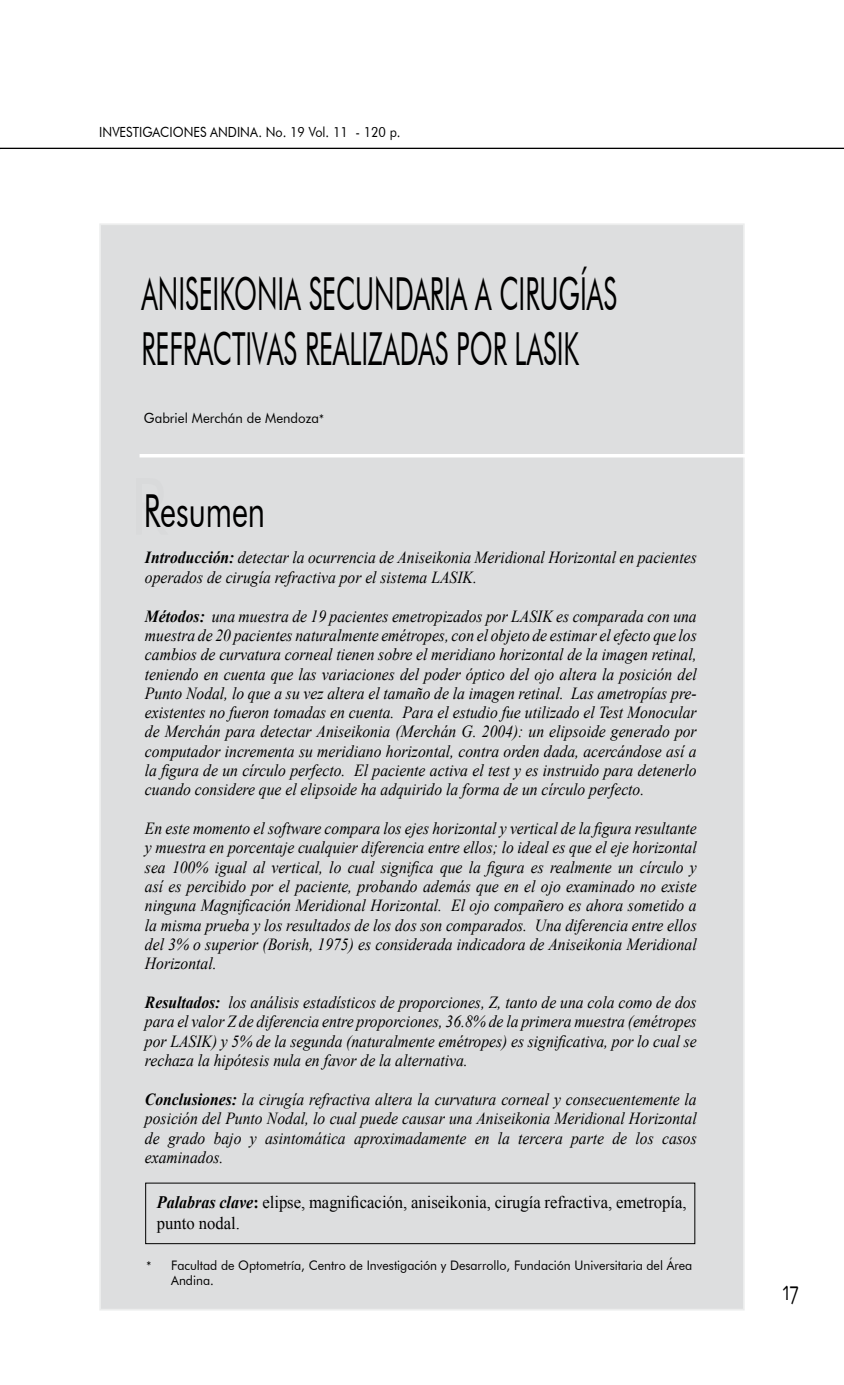
<style>
.page{position:relative;width:844px;height:1385px;background:#fff}
.page>*{position:absolute;margin:0;border:0;box-sizing:border-box;transform-origin:0 0}
.t1{font:45.5px/54.6px "Futura BT";color:#000;scale:.58 1}
.t2{font:45.5px "Futura BT";color:#000;scale:.68 1}
.t3{font:28px "Skia";color:#000;scale:.65 1}
.t4{font:17.5px/21px "Times New Roman";color:#000;scale:.95 1}
.t5{font:italic 16.97px/19.2px "Times New Roman";color:#000;text-align:justify;scale:.92 1}
.t6{font:14px "Futura BT";color:#000;scale:.9 1}
.t7{font:14px "Futura BT";color:#000;scale:.95 1}
.t8{font:13.12px/15.8px "Futura BT";color:#000;scale:.95 1}
.s1{font-size:12.25px}
.s2{font-size:78.75px;color:#d9dadb}
.s3{font-weight:700}
.s4{font-weight:700;font-style:italic}
</style>
<div class="page">
<div style="left:99px;top:223px;width:645px;height:1087px;background:#dddedf;border:2px solid #eceded"></div>
<hr style="left:0;top:148px;width:843px;height:1px;background:#000">
<hr style="left:139px;top:454px;width:606px;height:3px;background:#fff">
<p class="t6" style="left:99px;top:123px;width:336px">INVESTIGACIONES ANDINA. No. 19 Vol. 11 - 120 p.</p>
<h1 class="t1" style="left:141px;top:266px;width:821px">ANISEIKONIA SECUNDARIA A CIRUGÍAS<br>REFRACTIVAS REALIZADAS POR LASIK</h1>
<p class="t7" style="left:144px;top:409px;width:191px">Gabriel Merchán de Mendoza<span class="s1">*</span></p>
<h1 class="t2" style="left:130px;top:483px;width:200px"><span class="s2">R</span>Resumen</h1>
<p class="t5" style="left:145px;top:547px;width:601px"><span class="s3">Introducción:</span> detectar la ocurrencia de Aniseikonia Meridional Horizontal en pacientes operados de cirugía refractiva por el sistema LASIK.</p>
<p class="t5" style="left:145px;top:606px;width:601px"><span class="s3">Métodos:</span> una muestra de 19 pacientes emetropizados por LASIK es comparada con una muestra de 20 pacientes naturalmente emétropes, con el objeto de estimar el efecto que los cambios de curvatura corneal tienen sobre el meridiano horizontal de la imagen retinal, teniendo en cuenta que las variaciones del poder óptico del ojo altera la posición del Punto Nodal, lo que a su vez altera el tamaño de la imagen retinal. Las ametropías pre&shy;existentes no fueron tomadas en cuenta. Para el estudio fue utilizado el Test Monocular de Merchán para detectar Aniseikonia (Merchán G. 2004): un elipsoide generado por computador incrementa su meridiano horizontal, contra orden dada, acercándose así a la figura de un círculo perfecto. El paciente activa el test y es instruido para detenerlo cuando considere que el elipsoide ha adquirido la forma de un círculo perfecto.</p>
<p class="t5" style="left:145px;top:818px;width:601px">En este momento el software compara los ejes horizontal y vertical de la figura resultante y muestra en porcentaje cualquier diferencia entre ellos; lo ideal es que el eje horizontal sea 100% igual al vertical, lo cual significa que la figura es realmente un círculo y así es percibido por el paciente, probando además que en el ojo examinado no existe ninguna Magnificación Meridional Horizontal. El ojo compañero es ahora sometido a la misma prueba y los resultados de los dos son comparados. Una diferencia entre ellos del 3% o superior (Borish, 1975) es considerada indicadora de Aniseikonia Meridional Horizontal.</p>
<p class="t5" style="left:145px;top:992px;width:601px"><span class="s3">Resultados:</span> los análisis estadísticos de proporciones, Z, tanto de una cola como de dos para el valor Z de diferencia entre proporciones, 36.8% de la primera muestra (emétropes por LASIK) y 5% de la segunda (naturalmente emétropes) es significativa, por lo cual se rechaza la hipótesis nula en favor de la alternativa.</p>
<p class="t5" style="left:145px;top:1089px;width:601px"><span class="s3">Conclusiones:</span> la cirugía refractiva altera la curvatura corneal y consecuentemente la posición del Punto Nodal, lo cual puede causar una Aniseikonia Meridional Horizontal de grado bajo y asintomática aproximadamente en la tercera parte de los casos examinados.</p>
<p class="t4" style="left:157px;top:1191px;width:559px"><span class="s4">Palabras clave</span><span class="s3">:</span> elipse, magnificación, aniseikonia, cirugía refractiva, emetropía, punto nodal.</p>
<p class="t8" style="left:171px;top:1256px;width:550px;text-indent:-25px"><span class="s1">*</span> Facultad de Optometría, Centro de Investigación y Desarrollo, Fundación Universitaria del Área<br>Andina.</p>
<h2 class="t3" style="left:782px;top:1273px;width:26px">17</h2>
</div>
